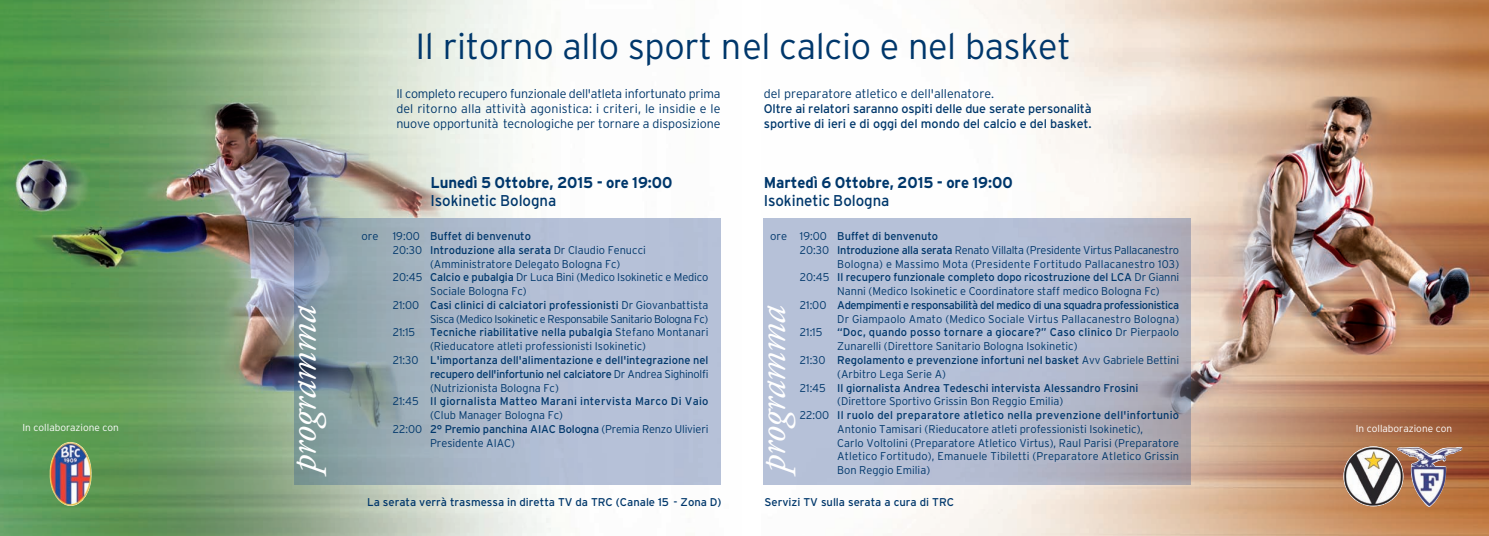
<style>
.page{position:relative;width:1489px;height:536px;background:#fff}
.page>*{position:absolute;margin:0;border:0;box-sizing:border-box;transform-origin:0 0}
.t1{font:italic 40px "Adobe Garamond";letter-spacing:-.01em;color:#fff}
.t2{font:300 36.25px "Interstate";letter-spacing:-.01em;color:#00376b}
.t3{font:700 15.62px "Interstate";letter-spacing:-.005em;color:#00376b;scale:.96 1}
.t4{font:15.62px "Interstate";letter-spacing:-.005em;color:#00376b;scale:.96 1}
.t5{font:300 12.5px/15px "Interstate";letter-spacing:-.01em;color:#00376b;text-align:justify}
.t6{font:12.5px/15px "Interstate";letter-spacing:-.015em;color:#00376b}
.t7{font:300 11.25px "Interstate";color:#00376b}
.t8{font:11.25px "Interstate";color:#00376b}
.t9{font:300 11.25px "Interstate";letter-spacing:-.02em;color:#00376b}
.t10{font:11.25px "Interstate";letter-spacing:-.035em;color:#00376b}
.t11{font:11.25px "Interstate";letter-spacing:.02em;color:#00376b}
.t12{font:300 11.25px "Interstate";letter-spacing:.02em;color:#00376b}
.t13{font:300 11.25px "Interstate";letter-spacing:-.035em;color:#00376b}
.t14{font:11.25px "Interstate";letter-spacing:-.025em;color:#00376b}
.t15{font:11.25px "Interstate";letter-spacing:.025em;color:#00376b}
.t16{font:300 10.12px "Interstate";color:#fff}
.s1{font-weight:300}
.s2{font-weight:400}
</style>
<div class="page">
<img style="left:763px;top:0;width:726px;height:536px">
<img style="left:0;top:0;width:721px;height:536px">
<img style="left:764px;top:218px;width:426px;height:266px">
<img style="left:294px;top:218px;width:427px;height:266px">
<img style="left:1397px;top:446px;width:65px;height:61px">
<img style="left:1343px;top:446px;width:60px;height:60px;border-radius:50%">
<img style="left:49px;top:442px;width:43px;height:64px">
<h2 class="t2" style="left:415px;top:33px;width:657px">Il ritorno allo sport nel calcio e nel basket</h2>
<p class="t5" style="left:396px;top:87px;width:326px">Il completo recupero funzionale dell'atleta infortunato prima del ritorno alla attività agonistica: i criteri, le insidie e le nuove opportunità tecnologiche per tornare a disposizione</p>
<p class="t5" style="left:764px;top:87px;width:232px">del preparatore atletico e dell'allenatore.</p>
<p class="t6" style="left:764px;top:102px;width:329px">Oltre ai relatori saranno ospiti delle due serate personalità sportive di ieri e di oggi del mondo del calcio e del basket.</p>
<h3 class="t3" style="left:430px;top:177px;width:254px">Lunedì 5 Ottobre, 2015 - ore 19:00</h3>
<h3 class="t4" style="left:430px;top:195px;width:133px">Isokinetic Bologna</h3>
<h3 class="t3" style="left:764px;top:177px;width:261px">Martedì 6 Ottobre, 2015 - ore 19:00</h3>
<h3 class="t4" style="left:764px;top:195px;width:133px">Isokinetic Bologna</h3>
<p class="t8" style="left:393px;top:232px;width:140px"><span class="s1">19:00</span> Buffet di benvenuto</p>
<p class="t8" style="left:393px;top:246px;width:255px"><span class="s1">20:30</span> Introduzione alla serata <span class="s1">Dr Claudio Fenucci</span></p>
<p class="t7" style="left:430px;top:259px;width:192px">(Amministratore Delegato Bologna Fc)</p>
<p class="t7" style="left:393px;top:273px;width:317px">20:45 <span class="s2">Calcio e pubalgia</span> Dr Luca Bini (Medico Isokinetic e Medico</p>
<p class="t7" style="left:430px;top:287px;width:98px">Sociale Bologna Fc)</p>
<p class="t8" style="left:393px;top:301px;width:317px"><span class="s1">21:00</span> Casi clinici di calciatori professionisti <span class="s1">Dr Giovanbattista</span></p>
<p class="t13" style="left:430px;top:314px;width:280px">Sisca (Medico Isokinetic e Responsabile Sanitario Bologna Fc)</p>
<p class="t7" style="left:393px;top:328px;width:24px">21:15</p>
<p class="t8" style="left:430px;top:328px;width:280px">Tecniche riabilitative nella pubalgia <span class="s1">Stefano Montanari</span></p>
<p class="t7" style="left:430px;top:342px;width:217px">(Rieducatore atleti professionisti Isokinetic)</p>
<p class="t8" style="left:393px;top:356px;width:317px"><span class="s1">21:30</span> L'importanza dell'alimentazione e dell'integrazione nel</p>
<p class="t14" style="left:430px;top:369px;width:280px">recupero dell'infortunio nel calciatore <span class="s1">Dr Andrea Sighinolfi</span></p>
<p class="t7" style="left:430px;top:383px;width:130px">(Nutrizionista Bologna Fc)</p>
<p class="t15" style="left:393px;top:397px;width:317px"><span class="s1">21:45</span> Il giornalista Matteo Marani intervista Marco Di Vaio</p>
<p class="t7" style="left:430px;top:411px;width:134px">(Club Manager Bologna Fc)</p>
<p class="t8" style="left:393px;top:424px;width:317px"><span class="s1">22:00</span> 2° Premio panchina AIAC Bologna <span class="s1">(Premia Renzo Ulivieri</span></p>
<p class="t7" style="left:430px;top:438px;width:86px">Presidente AIAC)</p>
<p class="t8" style="left:770px;top:232px;width:169px"><span class="s1">ore 19:00</span> Buffet di benvenuto</p>
<p class="t9" style="left:800px;top:246px;width:381px">20:30 <span class="s2">Introduzione alla serata</span> Renato Villalta (Presidente Virtus Pallacanestro</p>
<p class="t12" style="left:837px;top:259px;width:343px">Bologna) e Massimo Mota (Presidente Fortitudo Pallacanestro 103)</p>
<p class="t8" style="left:800px;top:273px;width:381px"><span class="s1">20:45</span> Il recupero funzionale completo dopo ricostruzione del LCA <span class="s1">Dr Gianni</span></p>
<p class="t7" style="left:837px;top:287px;width:324px">Nanni (Medico Isokinetic e Coordinatore staff medico Bologna Fc)</p>
<p class="t10" style="left:800px;top:301px;width:381px"><span class="s1">21:00</span> Adempimenti e responsabilità del medico di una squadra professionistica</p>
<p class="t7" style="left:837px;top:314px;width:343px">Dr Giampaolo Amato (Medico Sociale Virtus Pallacanestro Bologna)</p>
<p class="t7" style="left:800px;top:328px;width:24px">21:15</p>
<p class="t8" style="left:837px;top:328px;width:343px">“Doc, quando posso tornare a giocare?” Caso clinico <span class="s1">Dr Pierpaolo</span></p>
<p class="t7" style="left:837px;top:342px;width:242px">Zunarelli (Direttore Sanitario Bologna Isokinetic)</p>
<p class="t8" style="left:800px;top:356px;width:381px"><span class="s1">21:30</span> Regolamento e prevenzione infortuni nel basket <span class="s1">Avv Gabriele Bettini</span></p>
<p class="t7" style="left:837px;top:369px;width:110px">(Arbitro Lega Serie A)</p>
<p class="t8" style="left:800px;top:383px;width:340px"><span class="s1">21:45</span> Il giornalista Andrea Tedeschi intervista Alessandro Frosini</p>
<p class="t7" style="left:837px;top:397px;width:227px">(Direttore Sportivo Grissin Bon Reggio Emilia)</p>
<p class="t11" style="left:800px;top:411px;width:381px"><span class="s1">22:00</span> Il ruolo del preparatore atletico nella prevenzione dell'infortunio</p>
<p class="t7" style="left:837px;top:424px;width:307px">Antonio Tamisari (Rieducatore atleti professionisti Isokinetic),</p>
<p class="t7" style="left:837px;top:438px;width:343px">Carlo Voltolini (Preparatore Atletico Virtus), Raul Parisi (Preparatore</p>
<p class="t7" style="left:837px;top:452px;width:343px">Atletico Fortitudo), Emanuele Tibiletti (Preparatore Atletico Grissin</p>
<p class="t7" style="left:837px;top:466px;width:94px">Bon Reggio Emilia)</p>
<p class="t7" style="left:361px;top:232px;width:19px">ore</p>
<h1 class="t1" style="left:286px;top:474px;width:170px;rotate:-90deg">programma</h1>
<h1 class="t1" style="left:756px;top:474px;width:170px;rotate:-90deg">programma</h1>
<p class="t16" style="left:23px;top:424px;width:98px">In collaborazione con</p>
<p class="t16" style="left:1355px;top:424px;width:98px">In collaborazione con</p>
<p class="t8" style="left:367px;top:497px;width:356px">La serata verrà trasmessa in diretta TV da TRC (Canale 15 - Zona D)</p>
<p class="t8" style="left:764px;top:497px;width:191px">Servizi TV sulla serata a cura di TRC</p>
</div>
